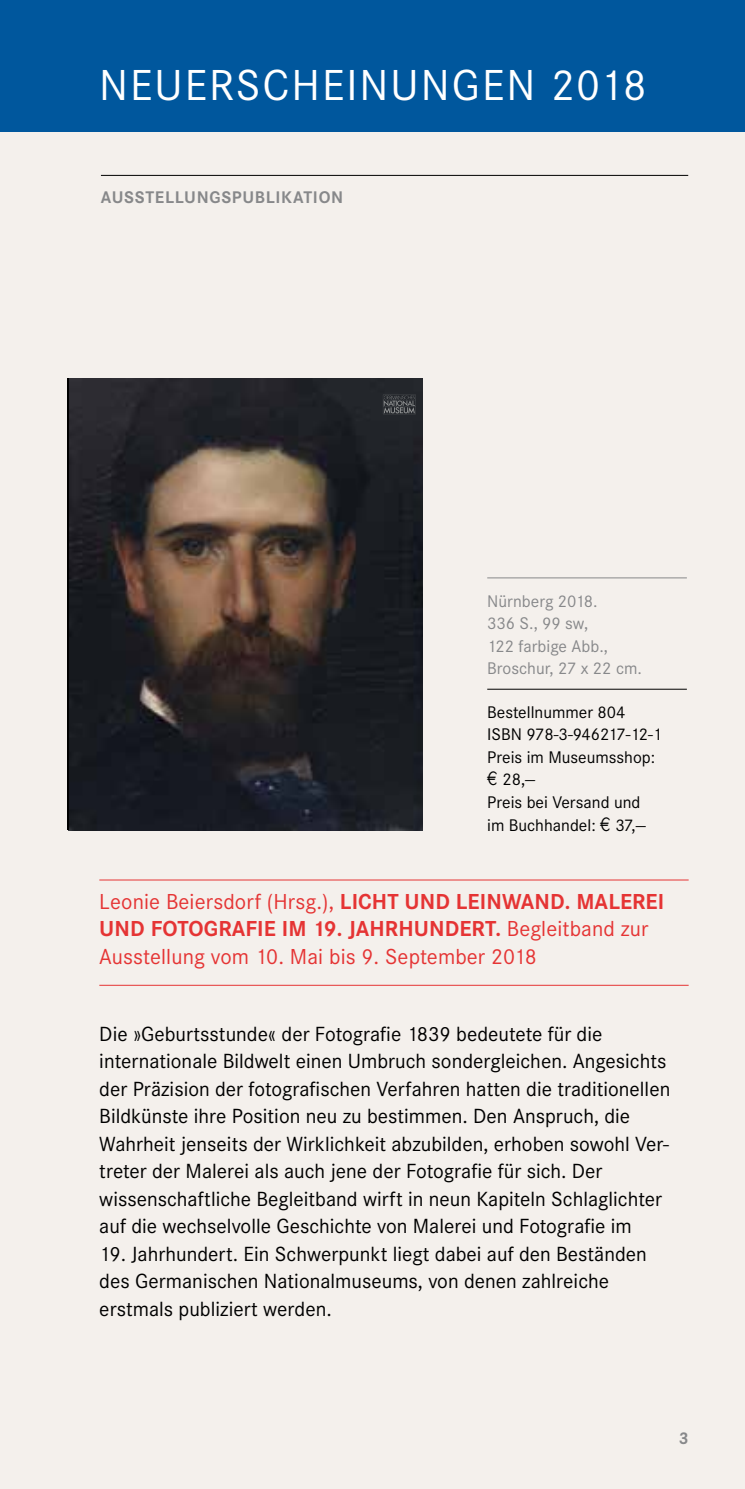
<style>
.page{position:relative;width:745px;height:1489px;background:#fff}
.page>*{position:absolute;margin:0;border:0;box-sizing:border-box;transform-origin:0 0}
.t1{font:45px "Corporate S";letter-spacing:.04em;color:#fff}
.t2{font:22.5px/27.5px "Corporate S";letter-spacing:.005em;color:#e53434}
.t3{font:21.25px/27.5px "Corporate S";color:#000}
.t4{font:17.5px "Corporate S";color:#000}
.t5{font:17.5px/22.5px "Corporate S";color:#87888a}
.t6{font:700 17.5px "Corporate S";letter-spacing:.035em;color:#87888a}
.s1{font-weight:700}
</style>
<div class="page">
<div style="left:0;top:0;width:744px;height:1488px;background:#f4f0ec"></div>
<img style="left:69px;top:378px;width:353px;height:452px">
<svg style="left:382px;top:395px;width:33px;height:19px"></svg>
<hr style="left:67px;top:378px;width:2px;height:452px;background:#000">
<hr style="left:99px;top:879px;width:589px;height:1px;background:#e53434">
<hr style="left:99px;top:984px;width:589px;height:1px;background:#e53434">
<hr style="left:487px;top:577px;width:199px;height:1px;background:#87888a">
<hr style="left:487px;top:688px;width:199px;height:1px;background:#000">
<hr style="left:101px;top:175px;width:586px;height:1px;background:#000">
<div style="left:0;top:0;width:744px;height:131px;background:#00579d"></div>
<h1 class="t1" style="left:99px;top:60px;width:548px">NEUERSCHEINUNGEN 2018</h1>
<p class="t6" style="left:101px;top:187px;width:244px">AUSSTELLUNGSPUBLIKATION</p>
<p class="t5" style="left:487px;top:589px;width:156px">Nürnberg 2018.<br>336 S., 99 sw,<br>122 farbige Abb.,<br>Broschur, 27 x 22 cm.</p>
<p class="t4" style="left:487px;top:702px;width:140px">Bestellnummer 804</p>
<p class="t4" style="left:487px;top:724px;width:176px">ISBN 978-3-946217-12-1</p>
<p class="t4" style="left:487px;top:747px;width:169px">Preis im Museumsshop:</p>
<p class="t4" style="left:502px;top:769px;width:34px">28,—</p>
<p class="t4" style="left:487px;top:792px;width:155px">Preis bei Versand und</p>
<p class="t4" style="left:487px;top:814px;width:160px">im Buchhandel: 37,—</p>
<p class="t2" style="left:99px;top:887px;width:566px">Leonie Beiersdorf (Hrsg.), <span class="s1">LICHT UND LEINWAND. MALEREI<br>UND FOTOGRAFIE IM 19. JAHRHUNDERT.</span> Begleitband zur<br>Ausstellung vom 10. Mai bis 9. September 2018</p>
<p class="t3" style="left:99px;top:1020px;width:572px">Die »Geburtsstunde« der Fotografie 1839 bedeutete für die internationale Bildwelt einen Umbruch sondergleichen. Angesichts der Präzision der fotografischen Verfahren hatten die traditionellen Bildkünste ihre Position neu zu bestimmen. Den Anspruch, die Wahrheit jenseits der Wirklichkeit abzubilden, erhoben sowohl Ver&shy;treter der Malerei als auch jene der Fotografie für sich. Der wissenschaftliche Begleitband wirft in neun Kapiteln Schlaglichter auf die wechselvolle Geschichte von Malerei und Fotografie im</p>
<p class="t3" style="left:99px;top:1240px;width:549px">19. Jahrhundert. Ein Schwerpunkt liegt dabei auf den Beständen des Germanischen Nationalmuseums, von denen zahlreiche erstmals publiziert werden.</p>
<p class="t6" style="left:678px;top:1427px;width:11px">3</p>
</div>
